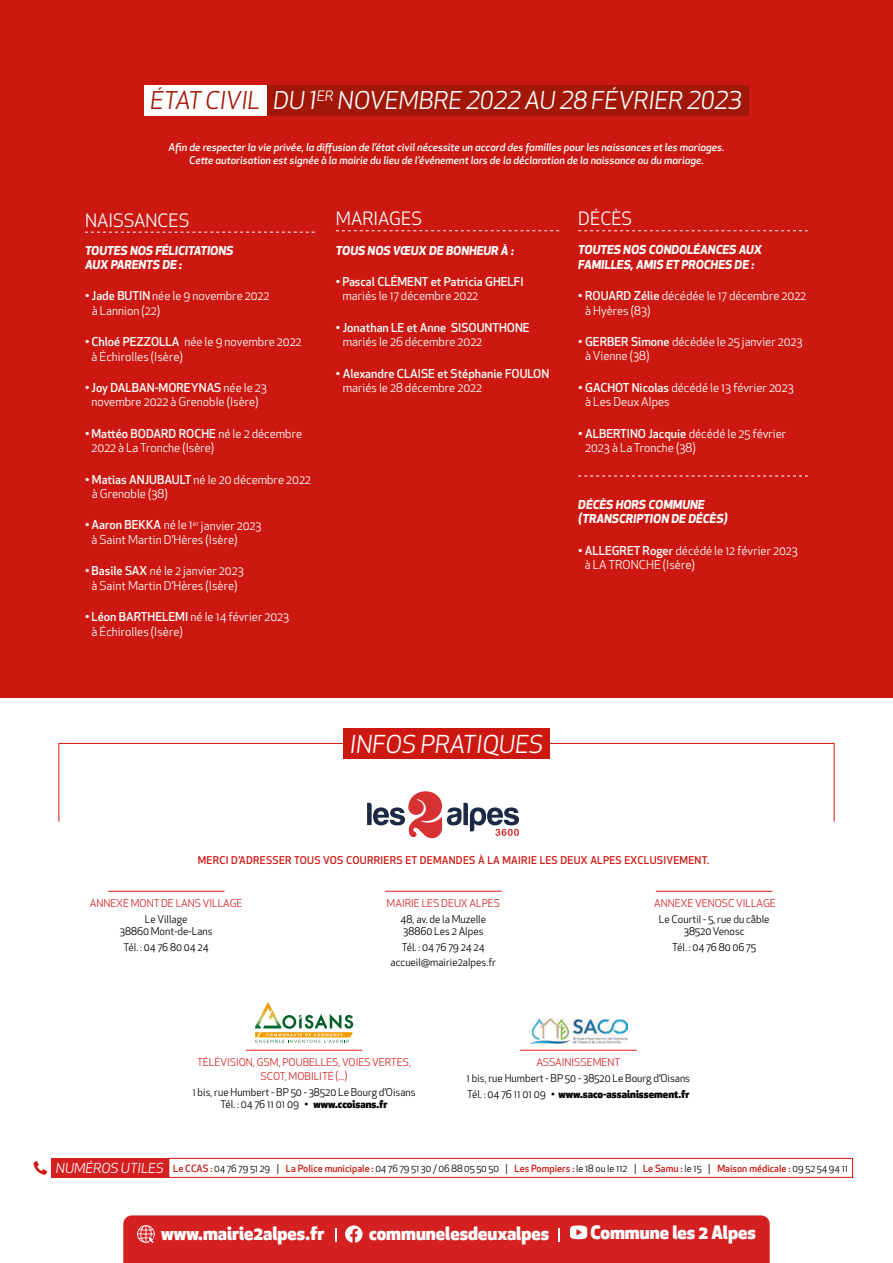
<style>
.page{position:relative;width:893px;height:1263px;background:#fff}
.page>*{position:absolute;margin:0;border:0;box-sizing:border-box;transform-origin:0 0}
.t1{font:italic 24.15px "Apex New";color:#fff}
.t2{font:italic 24px "Apex New";color:#fff}
.t3{font:italic 24px "Apex New";color:#a31709}
.t4{font:800 18px "Apex New";color:#fff}
.t5{font:18px "Apex New";color:#fff}
.t6{font:12px/14.4px "Apex New";color:#fff}
.t7{font:500 12px/14.4px "Apex New";color:#fff}
.t8{font:italic 700 12px/14.4px "Apex New";color:#fff}
.t9{font:10.5px/12px "Apex New";color:#000;text-align:center}
.t10{font:italic 500 10.5px/12.6px "Apex New";color:#fff;text-align:center}
.t11{font:10.5px/13.5px "Apex New";color:#d52022;text-align:center}
.t12{font:500 10.5px "Apex New";letter-spacing:.025em;color:#cd1811}
.t13{font:500 9.75px "Apex New";color:#cd1811}
.s1{font-weight:500}
.s2{font-weight:400}
.s3{font-weight:800}
.s4{font-weight:400;font-style:italic;font-size:13.5px;color:#fff}
.s5{font-weight:400;color:#000}
</style>
<div class="page">
<div style="left:0;top:0;width:893px;height:697px;background:#cd1811"></div>
<hr style="left:385px;top:891px;width:117px;height:1px;background:#d52022">
<hr style="left:108px;top:891px;width:117px;height:1px;background:#d52022">
<hr style="left:656px;top:891px;width:117px;height:1px;background:#d52022">
<div style="left:169px;top:1158px;width:684px;height:19px;border:1px solid #cd1811"></div>
<div style="left:51px;top:1158px;width:118px;height:19px;background:#d52022"></div>
<svg style="left:34px;top:1161px;width:13px;height:14px"></svg>
<svg style="left:367px;top:791px;width:152px;height:47px"></svg>
<svg style="left:255px;top:1002px;width:98px;height:41px"></svg>
<hr style="left:246px;top:1050px;width:116px;height:1px;background:#d52022">
<img style="left:529px;top:1018px;width:98px;height:26px">
<hr style="left:520px;top:1050px;width:117px;height:1px;background:#d52022">
<svg style="left:336px;top:230px;width:223px;height:1px"></svg>
<svg style="left:578px;top:230px;width:230px;height:1px"></svg>
<div style="left:123px;top:1215px;width:647px;height:48px;background:#d52022"></div>
<svg style="left:85px;top:232px;width:230px;height:1px"></svg>
<svg style="left:578px;top:476px;width:230px;height:1px"></svg>
<div style="left:59px;top:743px;width:775px;height:79px;border:1px solid #cd1811"></div>
<div style="left:267px;top:85px;width:481px;height:31px;background:#a31709"></div>
<div style="left:144px;top:85px;width:123px;height:31px;background:#fff"></div>
<div style="left:343px;top:728px;width:207px;height:31px;background:#cd1811"></div>
<h2 class="t3" style="left:150px;top:85px;width:112px">ÉTAT CIVIL</h2>
<h2 class="t2" style="left:273px;top:85px;width:470px">DU 1<sup>ER</sup> NOVEMBRE 2022 AU 28 FÉVRIER 2023</h2>
<p class="t10" style="left:169px;top:141px;width:557px">Afin de respecter la vie privée, la diffusion de l’état civil nécessite un accord des familles pour les naissances et les mariages.<br>Cette autorisation est signée à la mairie du lieu de l’événement lors de la déclaration de la naissance ou du mariage.</p>
<h3 class="t5" style="left:85px;top:209px;width:106px">NAISSANCES</h3>
<p class="t8" style="left:85px;top:242px;width:150px">TOUTES NOS FÉLICITATIONS<br>AUX PARENTS DE :</p>
<p class="t6" style="left:92px;top:289px;width:179px;text-indent:-7px">• <span class="s1">Jade BUTIN</span> née le 9 novembre 2022 à Lannion (22)</p>
<p class="t6" style="left:92px;top:335px;width:212px;text-indent:-6px">• <span class="s1">Chloé PEZZOLLA</span> née le 9 novembre 2022 à Échirolles (Isère)</p>
<p class="t6" style="left:85px;top:380px;width:183px;text-align:center">• <span class="s1">Joy DALBAN-MOREYNAS</span> née le 23 novembre 2022 à Grenoble (Isère)</p>
<p class="t6" style="left:92px;top:426px;width:212px;text-indent:-6px">• <span class="s1">Mattéo BODARD ROCHE</span> né le 2 décembre<br>2022 à La Tronche (Isère)</p>
<p class="t6" style="left:92px;top:472px;width:220px;text-indent:-7px">• <span class="s1">Matias ANJUBAULT</span> né le 20 décembre 2022 à Grenoble (38)</p>
<p class="t6" style="left:92px;top:518px;width:172px;text-indent:-6px">• <span class="s1">Aaron BEKKA</span> né le 1<sup>er</sup> janvier 2023 à Saint Martin D’Hères (Isère)</p>
<p class="t6" style="left:85px;top:564px;width:160px;text-align:center">• <span class="s1">Basile SAX</span> né le 2 janvier 2023 à Saint Martin D’Hères (Isère)</p>
<p class="t6" style="left:92px;top:609px;width:199px;text-indent:-6px">• <span class="s1">Léon BARTHELEMI</span> né le 14 février 2023 à Échirolles (Isère)</p>
<h3 class="t5" style="left:336px;top:207px;width:88px">MARIAGES</h3>
<h3 class="t5" style="left:578px;top:207px;width:56px">DÉCÈS</h3>
<p class="t8" style="left:336px;top:242px;width:179px">TOUS NOS VŒUX DE BONHEUR À :</p>
<p class="t7" style="left:342px;top:274px;width:183px;text-indent:-6px"><span class="s2">•</span> Pascal CLÉMENT et Patricia GHELFI <span class="s2">mariés le 17 décembre 2022</span></p>
<p class="t7" style="left:343px;top:320px;width:188px;text-indent:-7px"><span class="s2">•</span> Jonathan LE et Anne SISOUNTHONE <span class="s2">mariés le 26 décembre 2022</span></p>
<p class="t7" style="left:343px;top:366px;width:208px;text-indent:-7px"><span class="s2">•</span> Alexandre CLAISE et Stéphanie FOULON <span class="s2">mariés le 28 décembre 2022</span></p>
<p class="t8" style="left:578px;top:242px;width:185px">TOUTES NOS CONDOLÉANCES AUX<br>FAMILLES, AMIS ET PROCHES DE :</p>
<p class="t6" style="left:585px;top:289px;width:223px;text-indent:-7px">• <span class="s1">ROUARD Zélie</span> décédée le 17 décembre 2022 à Hyères (83)</p>
<p class="t6" style="left:585px;top:334px;width:219px;text-indent:-7px">• <span class="s1">GERBER Simone</span> décédée le 25 janvier 2023 à Vienne (38)</p>
<p class="t6" style="left:585px;top:380px;width:210px;text-indent:-7px"><span class="s1">• GACHOT Nicolas</span> décédé le 13 février 2023 à Les Deux Alpes</p>
<p class="t6" style="left:585px;top:426px;width:203px;text-indent:-7px">• <span class="s1">ALBERTINO Jacquie</span> décédé le 25 février<br>2023 à La Tronche (38)</p>
<p class="t8" style="left:578px;top:497px;width:151px">DÉCÈS HORS COMMUNE (TRANSCRIPTION DE DÉCÈS)</p>
<p class="t6" style="left:585px;top:543px;width:215px;text-indent:-6px">• <span class="s1">ALLEGRET Roger</span> décédé le 12 février 2023 à LA TRONCHE (Isère)</p>
<h1 class="t1" style="left:350px;top:729px;width:195px">INFOS PRATIQUES</h1>
<p class="t12" style="left:198px;top:853px;width:513px">MERCI D’ADRESSER TOUS VOS COURRIERS ET DEMANDES À LA MAIRIE LES DEUX ALPES EXCLUSIVEMENT.</p>
<p class="t11" style="left:90px;top:897px;width:154px">ANNEXE MONT DE LANS VILLAGE</p>
<p class="t9" style="left:120px;top:913px;width:94px">Le Village<br>38860 Mont-de-Lans</p>
<p class="t9" style="left:124px;top:941px;width:87px">Tél. : 04 76 80 04 24</p>
<p class="t11" style="left:387px;top:897px;width:115px">MAIRIE LES DEUX ALPES</p>
<p class="t9" style="left:401px;top:913px;width:87px;text-align:left">48, av. de la Muzelle<br>38860 Les 2 Alpes</p>
<p class="t9" style="left:391px;top:939px;width:107px;line-height:15.5px">Tél. : 04 76 79 24 24 accueil@mairie2alpes.fr</p>
<p class="t11" style="left:654px;top:897px;width:123px">ANNEXE VENOSC VILLAGE</p>
<p class="t9" style="left:659px;top:913px;width:112px">Le Courtil - 5, rue du câble<br>38520 Venosc</p>
<p class="t9" style="left:672px;top:941px;width:85px">Tél. : 04 76 80 06 75</p>
<p class="t11" style="left:197px;top:1056px;width:216px">TÉLÉVISION, GSM, POUBELLES, VOIES VERTES,<br>SCOT, MOBILITÉ (...)</p>
<p class="t9" style="left:192px;top:1086px;width:225px;line-height:12.6px">1 bis, rue Humbert - BP 50 - 38520 Le Bourg d’Oisans<br>Tél. : 04 76 11 01 09 • <span class="s3">www.ccoisans.fr</span></p>
<p class="t11" style="left:537px;top:1056px;width:85px">ASSAINISSEMENT</p>
<p class="t9" style="left:467px;top:1070px;width:225px;line-height:16px;text-align:left">1 bis, rue Humbert - BP 50 - 38520 Le Bourg d’Oisans<br>Tél. : 04 76 11 01 09 • <span class="s3">www.saco-assainissement.fr</span></p>
<p class="t13" style="left:56px;top:1161px;width:794px"><span class="s4">NUMÉROS UTILES</span> Le CCAS : <span class="s5">04 76 79 51 29 |</span> La Police municipale : <span class="s5">04 76 79 51 30 / 06 88 05 50 50 |</span> Les Pompiers : <span class="s5">le 18 ou le 112 |</span> Le Samu : <span class="s5">le 15 |</span> Maison médicale : <span class="s5">09 52 54 94 11</span></p>
<h3 class="t4" style="left:161px;top:1221px;width:165px">www.mairie2alpes.fr</h3>
<h3 class="t4" style="left:369px;top:1220px;width:182px">communelesdeuxalpes</h3>
<h3 class="t4" style="left:590px;top:1220px;width:167px">Commune les 2 Alpes</h3>
</div>
